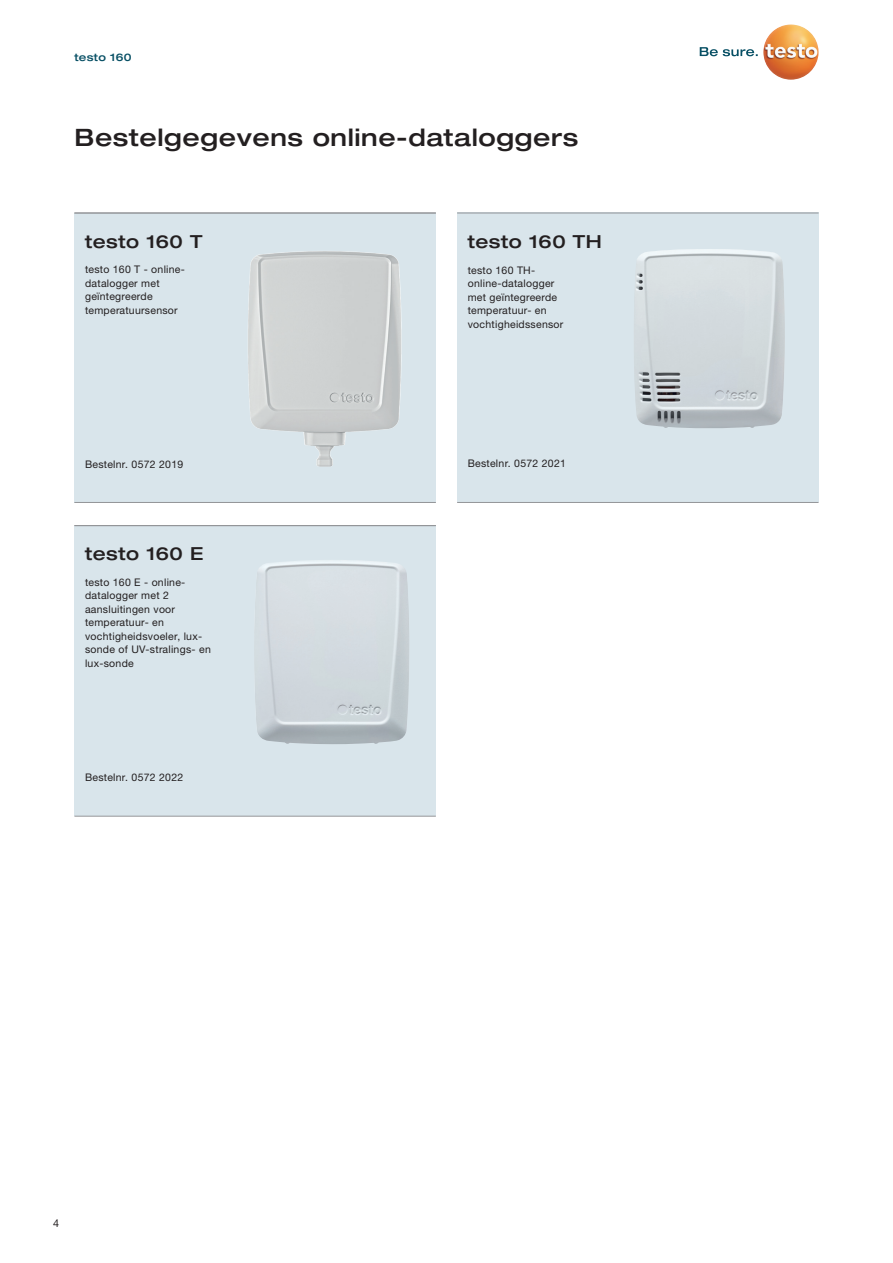
<style>
.page{position:relative;width:893px;height:1263px;background:#fff}
.page>*{position:absolute;margin:0;border:0;box-sizing:border-box;transform-origin:0 0}
.t1{font:500 expanded 24px "Helvetica Neue LTW1 G";letter-spacing:.025em;color:#231f20}
.t2{font:500 expanded 18px "Helvetica Neue LTW1 G";letter-spacing:.025em;color:#231f20}
.t3{font:10.8px "Helvetica Neue LTW1 G";color:#231f20}
.t4{font:10.5px/13.5px "Helvetica Neue LTW1 G";letter-spacing:.025em;color:#231f20}
.t5{font:500 expanded 10.5px "Helvetica Neue LTW1 G";letter-spacing:.025em;color:#074f64}
</style>
<div class="page">
<div style="left:74px;top:213px;width:362px;height:290px;background:#d9e5eb"></div>
<div style="left:457px;top:213px;width:362px;height:289px;background:#d9e5eb"></div>
<div style="left:74px;top:526px;width:362px;height:290px;background:#d9e5eb"></div>
<hr style="left:457px;top:213px;width:362px;height:1px;background:#939598">
<hr style="left:74px;top:213px;width:362px;height:1px;background:#939598">
<hr style="left:74px;top:525px;width:362px;height:1px;background:#939598">
<hr style="left:457px;top:502px;width:362px;height:1px;background:#939598">
<hr style="left:74px;top:816px;width:362px;height:1px;background:#939598">
<img style="left:248px;top:251px;width:154px;height:216px">
<svg style="left:700px;top:47px;width:58px;height:9px"></svg>
<img style="left:763px;top:24px;width:56px;height:56px;border-radius:28px">
<img style="left:255px;top:560px;width:154px;height:184px">
<img style="left:634px;top:249px;width:151px;height:179px">
<hr style="left:74px;top:502px;width:362px;height:1px;background:#939598">
<p class="t5" style="left:74px;top:51px;width:59px">testo 160</p>
<h1 class="t1" style="left:74px;top:122px;width:505px">Bestelgegevens online-dataloggers</h1>
<h2 class="t2" style="left:85px;top:230px;width:119px">testo 160 T</h2>
<h2 class="t2" style="left:468px;top:230px;width:135px">testo 160 TH</h2>
<p class="t4" style="left:85px;top:263px;width:101px">testo 160 T - online&shy;datalogger met geïntegreerde temperatuursensor</p>
<p class="t4" style="left:468px;top:263px;width:97px">testo 160 TH&shy;online-datalogger met geïntegreerde temperatuur- en vochtigheidssensor</p>
<p class="t4" style="left:85px;top:458px;width:100px">Bestelnr. 0572 2019</p>
<p class="t4" style="left:468px;top:456px;width:100px">Bestelnr. 0572 2021</p>
<h2 class="t2" style="left:85px;top:542px;width:120px">testo 160 E</h2>
<p class="t4" style="left:85px;top:575px;width:127px">testo 160 E - online&shy;datalogger met 2 aansluitingen voor temperatuur- en vochtigheidsvoeler, lux&shy;sonde of UV-stralings- en lux-sonde</p>
<p class="t4" style="left:85px;top:770px;width:100px">Bestelnr. 0572 2022</p>
<p class="t3" style="left:53px;top:1217px;width:8px">4</p>
</div>
